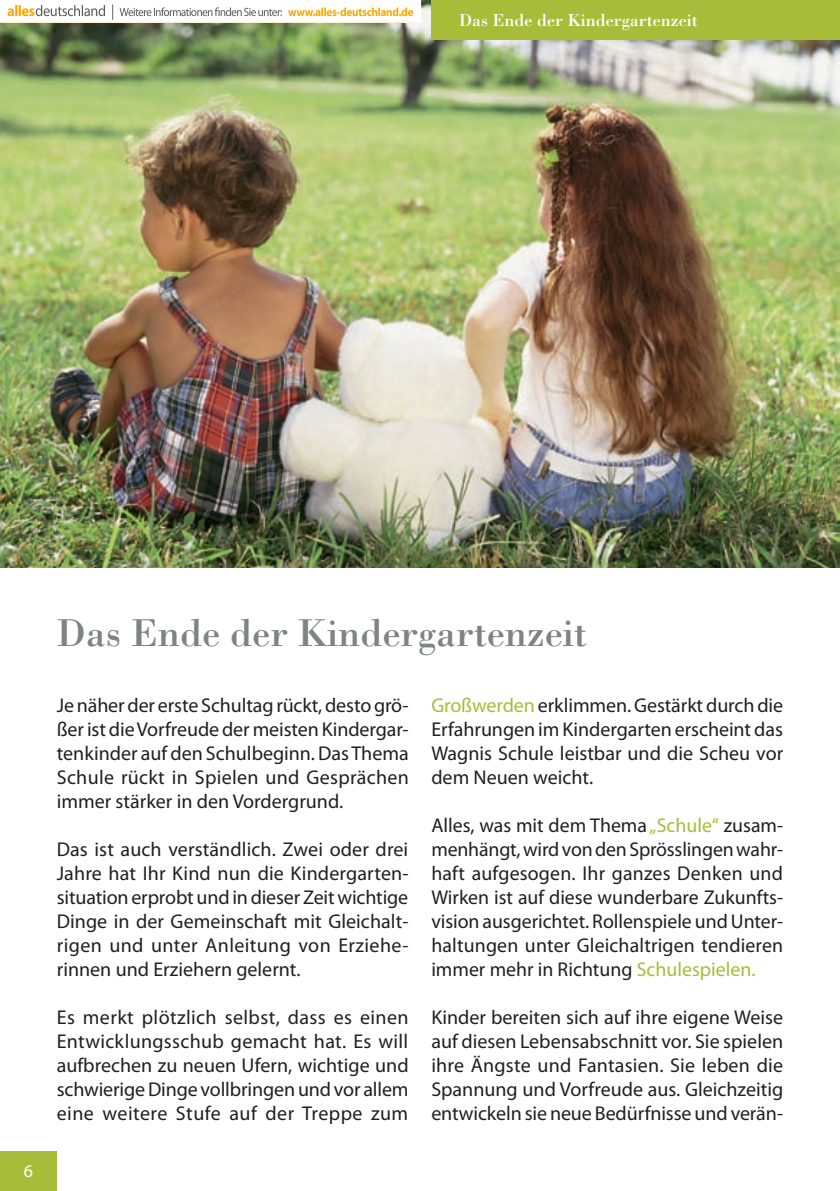
<style>
.page{position:relative;width:840px;height:1191px;background:#fff}
.page>*{position:absolute;margin:0;border:0;box-sizing:border-box;transform-origin:0 0}
.t1{font:40px "Bodoni Std";color:#808285}
.t2{font:20px/24px "Myriad Pro";color:#231f20;text-align:justify}
.t3{font:18px "Bodoni Std";color:#fff}
.s1{color:#a7bd39}
</style>
<div class="page">
<img style="left:0;top:0;width:839px;height:568px">
<div style="left:0;top:1151px;width:57px;height:40px;background:#a7bd39"></div>
<div style="left:431px;top:0;width:408px;height:40px;background:#a7bd39"></div>
<hr style="left:839px;top:0;width:1px;height:40px;background:#d0da96">
<img style="left:0;top:0;width:420px;height:22px">
<p class="t3" style="left:459px;top:9px;width:240px">Das Ende der Kindergartenzeit</p>
<h1 class="t1" style="left:57px;top:608px;width:531px">Das Ende der Kindergartenzeit</h1>
<p class="t2" style="left:57px;top:693px;width:353px">Je näher der erste Schultag rückt, desto grö&shy;ßer ist die Vorfreude der meisten Kindergar&shy;tenkinder auf den Schulbeginn. Das Thema Schule rückt in Spielen und Gesprächen immer stärker in den Vordergrund.</p>
<p class="t2" style="left:57px;top:837px;width:353px">Das ist auch verständlich. Zwei oder drei Jahre hat Ihr Kind nun die Kindergarten&shy;situation erprobt und in dieser Zeit wichtige Dinge in der Gemeinschaft mit Gleichalt&shy;rigen und unter Anleitung von Erziehe&shy;rinnen und Erziehern gelernt.</p>
<p class="t2" style="left:57px;top:1005px;width:353px">Es merkt plötzlich selbst, dass es einen Entwicklungsschub gemacht hat. Es will aufbrechen zu neuen Ufern, wichtige und schwierige Dinge vollbringen und vor allem eine weitere Stufe auf der Treppe zum</p>
<p class="t2" style="left:431px;top:693px;width:353px"><span class="s1">Großwerden</span> erklimmen. Gestärkt durch die Erfahrungen im Kindergarten erscheint das Wagnis Schule leistbar und die Scheu vor dem Neuen weicht.</p>
<p class="t2" style="left:431px;top:813px;width:353px">Alles, was mit dem Thema <span class="s1">„Schule“</span> zusam&shy;menhängt, wird von den Sprösslingen wahr&shy;haft aufgesogen. Ihr ganzes Denken und Wirken ist auf diese wunderbare Zukunfts&shy;vision ausgerichtet. Rollenspiele und Unter&shy;haltungen unter Gleichaltrigen tendieren immer mehr in Richtung <span class="s1">Schulespielen.</span></p>
<p class="t2" style="left:431px;top:1005px;width:353px">Kinder bereiten sich auf ihre eigene Weise auf diesen Lebensabschnitt vor. Sie spielen ihre Ängste und Fantasien. Sie leben die Spannung und Vorfreude aus. Gleichzeitig entwickeln sie neue Bedürfnisse und verän-</p>
</div>
